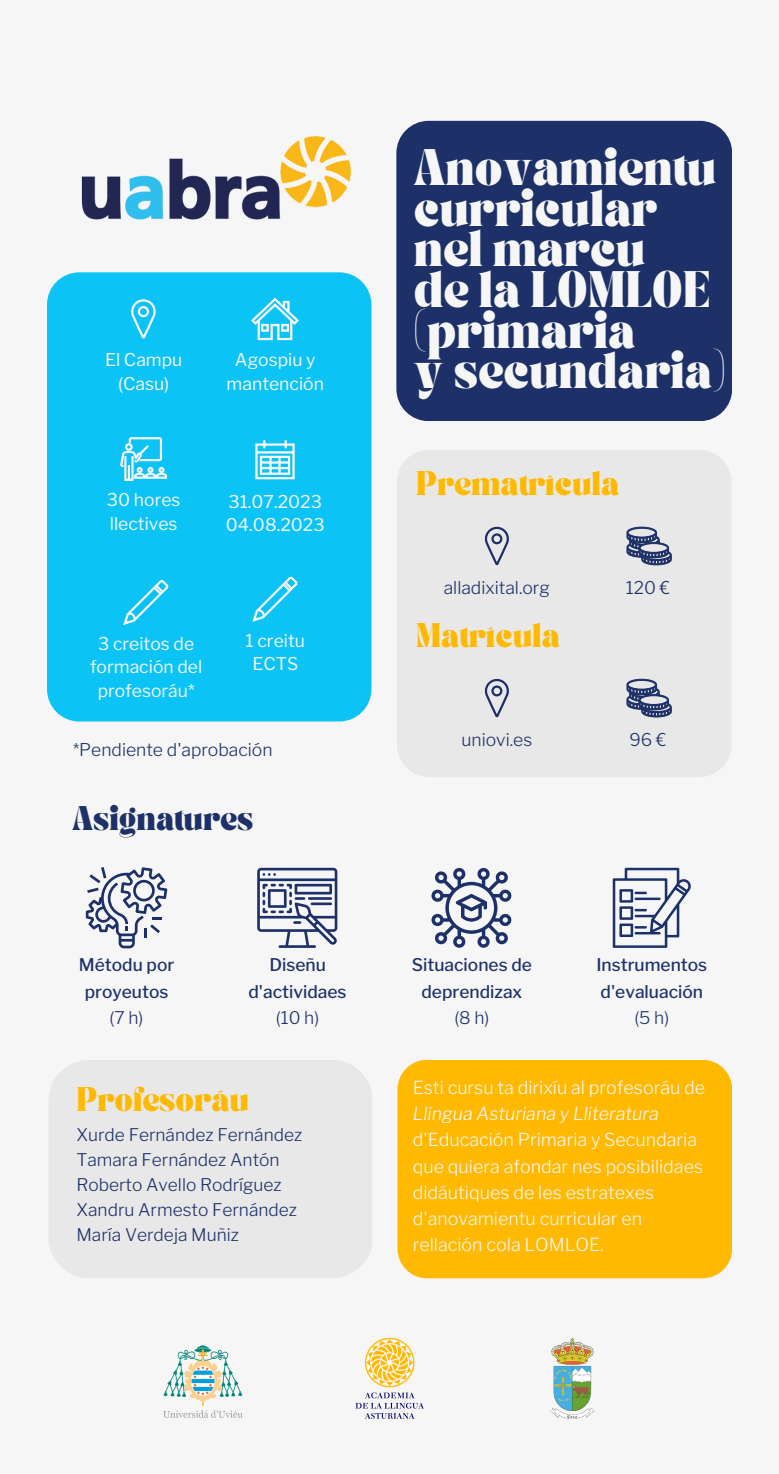
<style>
.page{position:relative;width:779px;height:1474px;background:#fff}
.page>*{position:absolute;margin:0;border:0;box-sizing:border-box;transform-origin:0 0}
.t1{font:700 31.5px/40.8px "TANASHFORD";color:#f6f6f6}
.t2{font:700 21px "TANASHFORD";color:#ffb901}
.t3{font:700 21px "TANASHFORD";color:#1d3168}
.t4{font:300 17.85px/26.2px "Libre Franklin";color:#f6f6f6}
.t5{font:17.5px/23.6px "Libre Franklin";color:#f6f6f6;text-align:center}
.t6{font:300 17.5px "Libre Franklin";color:#1d3168}
.t7{font:300 17.32px "Libre Franklin";color:#1d3168}
.t8{font:500 17.32px/26.1px "Libre Franklin";color:#1d3168;text-align:center}
.s1{font-style:italic}
</style>
<div class="page">
<div style="left:0;top:0;width:778px;height:1474px;background:#f6f6f6"></div>
<div style="left:396px;top:121px;width:335px;height:300px;background:#1d3168;border-radius:32px"></div>
<div style="left:47px;top:272px;width:324px;height:449px;background:#0cc3f5;border-radius:32px"></div>
<svg style="left:612px;top:868px;width:78px;height:80px"></svg>
<svg style="left:257px;top:868px;width:80px;height:80px"></svg>
<svg style="left:86px;top:867px;width:81px;height:81px"></svg>
<svg style="left:431px;top:868px;width:80px;height:80px"></svg>
<svg style="left:131px;top:299px;width:25px;height:40px"></svg>
<svg style="left:251px;top:297px;width:48px;height:44px"></svg>
<svg style="left:255px;top:440px;width:40px;height:40px"></svg>
<svg style="left:120px;top:437px;width:47px;height:44px"></svg>
<svg style="left:123px;top:580px;width:46px;height:45px"></svg>
<svg style="left:252px;top:576px;width:46px;height:46px"></svg>
<img style="left:81px;top:137px;width:269px;height:83px">
<div style="left:397px;top:450px;width:334px;height:327px;background:#e8e8e8;border-radius:32px"></div>
<svg style="left:484px;top:678px;width:25px;height:40px"></svg>
<svg style="left:626px;top:679px;width:45px;height:39px"></svg>
<svg style="left:484px;top:526px;width:25px;height:40px"></svg>
<svg style="left:626px;top:527px;width:45px;height:38px"></svg>
<div style="left:397px;top:1060px;width:335px;height:218px;background:#ffb901;border-radius:30px"></div>
<div style="left:48px;top:1060px;width:324px;height:218px;background:#e8e8e8;border-radius:41px"></div>
<img style="left:550px;top:1338px;width:44px;height:80px">
<svg style="left:355px;top:1338px;width:69px;height:81px"></svg>
<img style="left:163px;top:1345px;width:80px;height:59px">
<img style="left:163px;top:1404px;width:79px;height:14px">
<p class="t5" style="left:105px;top:348px;width:79px">El Campu</p>
<p class="t5" style="left:118px;top:372px;width:53px">(Casu)</p>
<p class="t5" style="left:107px;top:488px;width:75px;text-align:left">30 hores llectives</p>
<p class="t5" style="left:226px;top:348px;width:99px">Agospiu y mantención</p>
<p class="t5" style="left:228px;top:490px;width:95px">31.07.2023</p>
<p class="t5" style="left:226px;top:513px;width:100px">04.08.2023</p>
<p class="t5" style="left:90px;top:632px;width:114px">3 creitos de formación del profesoráu*</p>
<p class="t5" style="left:245px;top:628px;width:61px">1 creitu<br>ECTS</p>
<p class="t6" style="left:73px;top:739px;width:201px">*Pendiente d'aprobación</p>
<p class="t3" style="left:72px;top:805px;width:183px">Asignatures</p>
<p class="t8" style="left:79px;top:952px;width:97px">Métodu por proyeutos</p>
<p class="t7" style="left:110px;top:1007px;width:35px">(7 h)</p>
<p class="t8" style="left:248px;top:952px;width:100px">Diseñu d'actividaes</p>
<p class="t7" style="left:276px;top:1007px;width:45px">(10 h)</p>
<p class="t2" style="left:76px;top:1086px;width:174px">Profesoráu</p>
<p class="t7" style="left:76px;top:1124px;width:227px">Xurde Fernández Fernández</p>
<p class="t7" style="left:76px;top:1149px;width:205px">Tamara Fernández Antón</p>
<p class="t7" style="left:76px;top:1174px;width:207px">Roberto Avello Rodríguez</p>
<p class="t7" style="left:76px;top:1199px;width:222px">Xandru Armesto Fernández</p>
<p class="t7" style="left:76px;top:1224px;width:164px">María Verdeja Muñiz</p>
<p class="t1" style="left:413px;top:152px;width:303px">Anovamientu curricular nel marcu</p>
<p class="t1" style="left:413px;top:274px;width:297px">de la LOMLOE (primaria</p>
<p class="t1" style="left:413px;top:355px;width:313px">y secundaria)</p>
<p class="t2" style="left:416px;top:470px;width:205px">Prematrícula</p>
<p class="t6" style="left:443px;top:577px;width:108px">alladixital.org</p>
<p class="t6" style="left:625px;top:577px;width:46px">120 €</p>
<p class="t2" style="left:416px;top:622px;width:145px">Matrícula</p>
<p class="t6" style="left:461px;top:729px;width:72px">uniovi.es</p>
<p class="t6" style="left:629px;top:729px;width:38px">96€</p>
<p class="t8" style="left:411px;top:952px;width:122px">Situaciones de deprendizax</p>
<p class="t7" style="left:454px;top:1007px;width:37px">(8 h)</p>
<p class="t8" style="left:596px;top:952px;width:112px;text-align:left">Instrumentos d'evaluación</p>
<p class="t7" style="left:634px;top:1007px;width:36px">(5 h)</p>
<p class="t4" style="left:412px;top:1074px;width:294px">Esti cursu ta dirixíu al profesoráu de<br><span class="s1">Llingua Asturiana y Lliteratura </span>d'Educación Primaria y Secundaria que quiera afondar nes posibilidaes didáutiques de les estratexes d'anovamientu curricular en rellación cola LOMLOE.</p>
</div>
